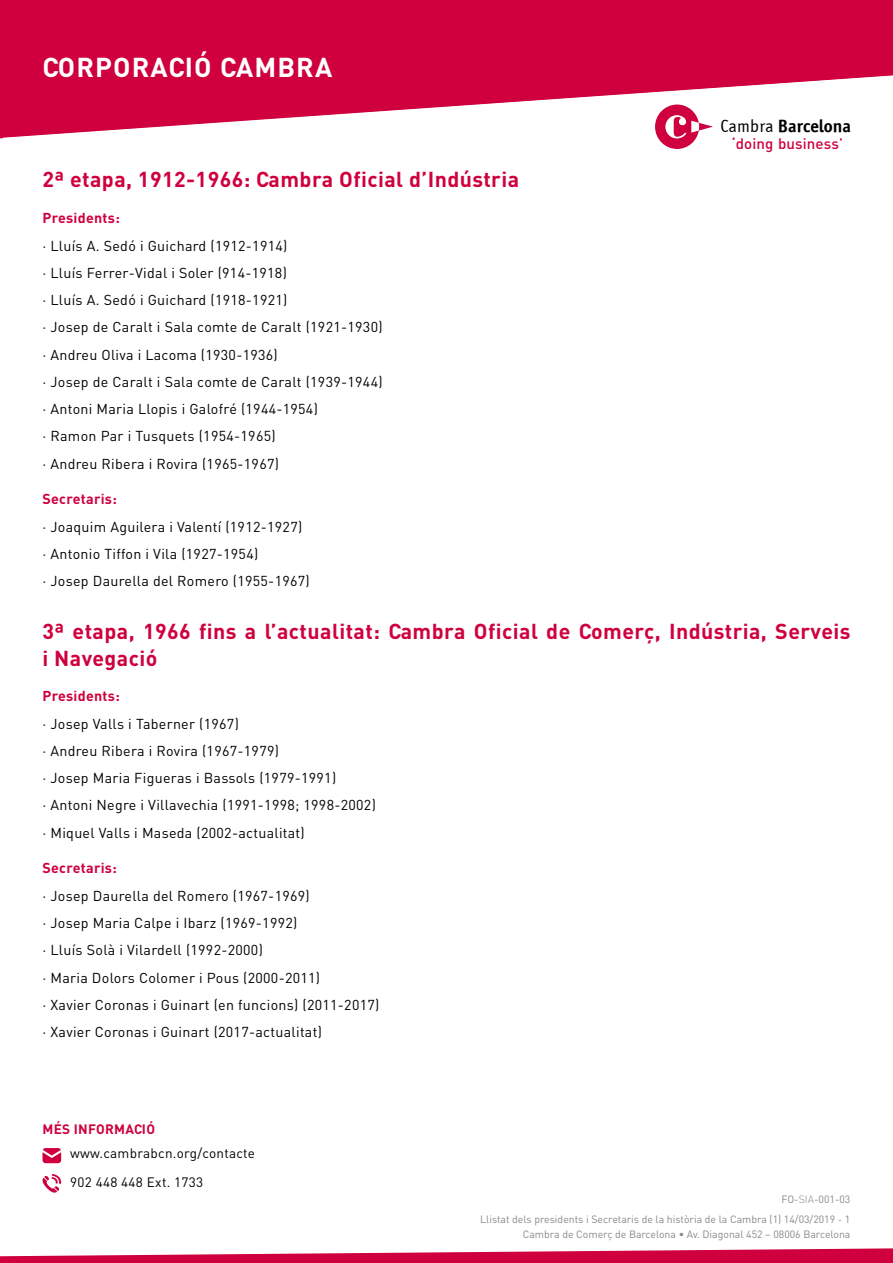
<style>
.page{position:relative;width:893px;height:1263px;background:#fff}
.page>*{position:absolute;margin:0;border:0;box-sizing:border-box;transform-origin:0 0}
.t1{font:700 27px "DIN";letter-spacing:.04em;color:#fff}
.t2{font:700 21.3px/27px "DIN";letter-spacing:.02em;color:#cf003d}
.t3{font:700 19.2px "DIN";letter-spacing:.04em;color:#fff}
.t4{font:17.85px "Officina Sans ITCTT Bold";letter-spacing:.005em;color:#000}
.t5{font:500 15px "DIN";letter-spacing:.01em;color:#cf003d}
.t6{font:14.25px/27.3px "DIN";letter-spacing:.02em;color:#000}
.t7{font:700 14.25px "DIN";letter-spacing:.02em;color:#cf003d}
.t8{font:13.5px/28.8px "DIN";letter-spacing:.02em;color:#000}
.t9{font:700 13.5px "DIN";letter-spacing:.02em;color:#cf003d}
.t10{font:10.5px/20px "DIN";color:#87888a;text-align:right}
.s1{font-family:"Officina Sans ITCTT Book"}
.s2{font-weight:300}
</style>
<div class="page">
<div style="left:0;top:0;width:893px;height:72px;background:#cf003d"></div>
<svg style="left:0;top:72px;width:893px;height:67px"></svg>
<div style="left:871px;top:0;width:22px;height:10px;background:#cf003d"></div>
<svg style="left:0;top:1248px;width:893px;height:15px"></svg>
<svg style="left:43px;top:1148px;width:18px;height:15px"></svg>
<svg style="left:42px;top:1174px;width:19px;height:19px"></svg>
<svg style="left:655px;top:105px;width:58px;height:44px"></svg>
<svg style="left:728px;top:136px;width:4px;height:3px"></svg>
<h1 class="t1" style="left:43px;top:49px;width:291px">CORPORACIÓ CAMBRA</h1>
<h3 class="t3" style="left:125px;top:52px;width:247px">INICIACIÓ A L’EXPORTACIÓ</h3>
<p class="t4" style="left:720px;top:115px;width:132px"><span class="s1">Cambra</span> Barcelona</p>
<p class="t5" style="left:729px;top:134px;width:119px">“doing business”</p>
<h2 class="t2" style="left:43px;top:166px;width:478px">2ª etapa, 1912-1966: Cambra Oficial d’Indústria</h2>
<p class="t7" style="left:43px;top:209px;width:79px">Presidents:</p>
<p class="t6" style="left:43px;top:232px;width:342px">· Lluís A. Sedó i Guichard (1912-1914)<br>· Lluís Ferrer-Vidal i Soler (914-1918)<br>· Lluís A. Sedó i Guichard (1918-1921)<br>· Josep de Caralt i Sala comte de Caralt (1921-1930) · Andreu Oliva i Lacoma (1930-1936)<br>· Josep de Caralt i Sala comte de Caralt (1939-1944) · Antoni Maria Llopis i Galofré (1944-1954)<br>· Ramon Par i Tusquets (1954-1965)<br>· Andreu Ribera i Rovira (1965-1967)</p>
<p class="t7" style="left:43px;top:490px;width:76px">Secretaris:</p>
<p class="t6" style="left:43px;top:513px;width:269px">· Joaquim Aguilera i Valentí (1912-1927)<br>· Antonio Tiffon i Vila (1927-1954)<br>· Josep Daurella del Romero (1955-1967)</p>
<h2 class="t2" style="left:43px;top:617px;width:809px">3ª etapa, 1966 fins a l’actualitat: Cambra Oficial de Comerç, Indústria, Serveis i Navegació</h2>
<p class="t7" style="left:43px;top:687px;width:79px">Presidents:</p>
<p class="t6" style="left:43px;top:710px;width:335px">· Josep Valls i Taberner (1967)<br>· Andreu Ribera i Rovira (1967-1979)<br>· Josep Maria Figueras i Bassols (1979-1991)<br>· Antoni Negre i Villavechia (1991-1998; 1998-2002) · Miquel Valls i Maseda (2002-actualitat)</p>
<p class="t7" style="left:43px;top:859px;width:76px">Secretaris:</p>
<p class="t6" style="left:43px;top:882px;width:338px">· Josep Daurella del Romero (1967-1969)<br>· Josep Maria Calpe i Ibarz (1969-1992)<br>· Lluís Solà i Vilardell (1992-2000)<br>· Maria Dolors Colomer i Pous (2000-2011)<br>· Xavier Coronas i Guinart (en funcions) (2011-2017) · Xavier Coronas i Guinart (2017-actualitat)</p>
<p class="t9" style="left:43px;top:1120px;width:114px">MÉS INFORMACIÓ</p>
<p class="t8" style="left:70px;top:1139px;width:186px">www.cambrabcn.org/contacte<br>902 448 448 Ext. 1733</p>
<p class="t10" style="left:480px;top:1189px;width:372px">FO-<span class="s2">SIA</span>-001-03<br>Llistat dels presidents i Secretaris de la història de la Cambra (1) 14/03/2019 - 1</p>
<p class="t10" style="left:523px;top:1225px;width:329px">Cambra de Comerç de Barcelona • Av. Diagonal 452 – 08006 Barcelona</p>
</div>
